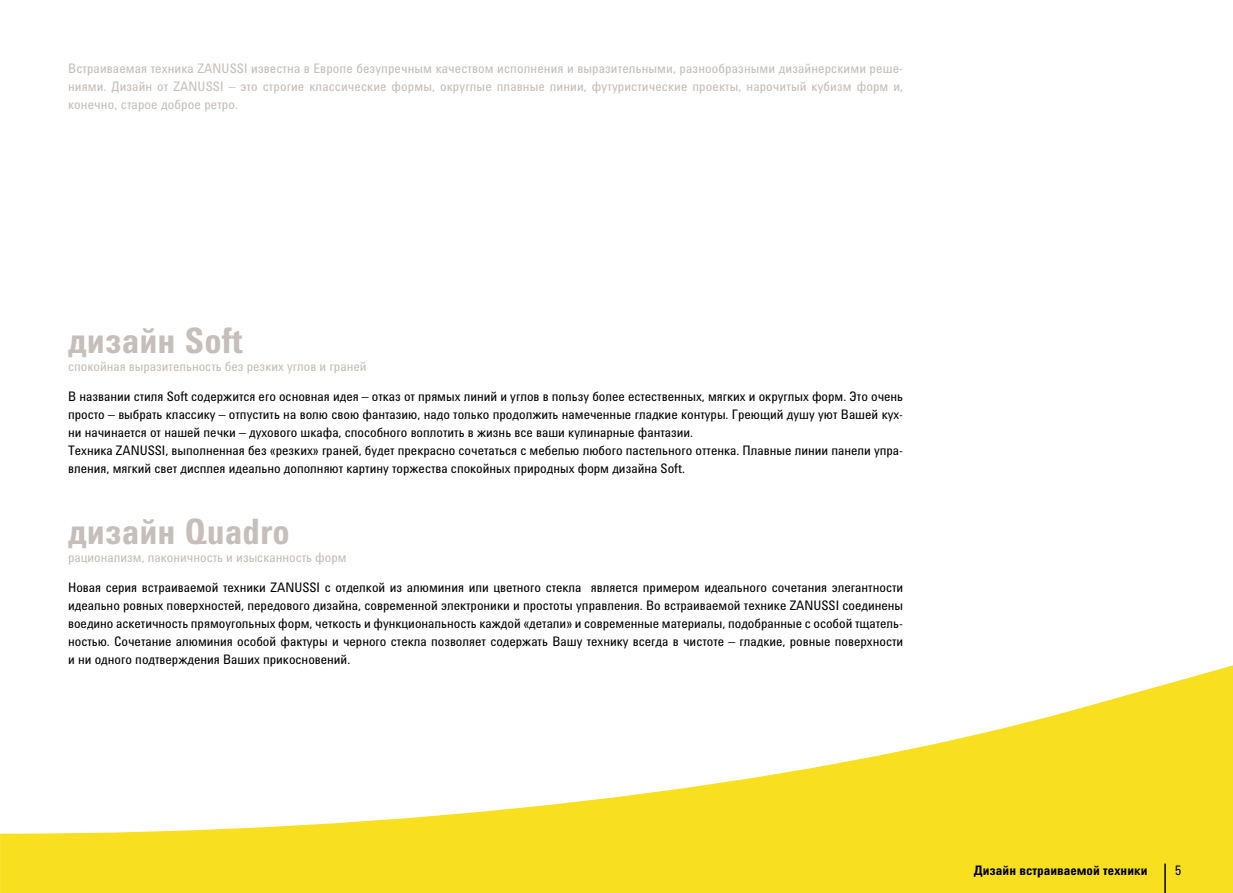
<style>
.page{position:relative;width:1233px;height:893px;background:#fff}
.page>*{position:absolute;margin:0;border:0;box-sizing:border-box;transform-origin:0 0}
.t1{font:700 condensed 36px "Utah Cyr";color:#c5beba}
.t2{font:condensed 13.5px/18px "Utah Cyr";color:#000}
.t3{font:condensed 13.5px/18px "Utah Cyr";color:#c5beba;text-align:justify}
.t4{font:700 condensed 13.5px "Utah Cyr";color:#000}
</style>
<div class="page">
<svg style="left:0;top:665px;width:1233px;height:227px"></svg>
<hr style="left:1164px;top:863px;width:2px;height:29px;background:#000">
<p class="t3" style="left:68px;top:61px;width:837px">Встраиваемая техника ZANUSSI известна в Европе безупречным качеством исполнения и выразительными, разнообразными дизайнерскими реше&shy;ниями. Дизайн от ZANUSSI – это строгие классические формы, округлые плавные линии, футуристические проекты, нарочитый кубизм форм и, конечно, старое доброе ретро.</p>
<h1 class="t1" style="left:68px;top:327px;width:176px">дизайн Soft</h1>
<p class="t3" style="left:68px;top:359px;width:300px">спокойная выразительность без резких углов и граней</p>
<p class="t2" style="left:68px;top:388px;width:837px">В названии стиля Soft содержится его основная идея – отказ от прямых линий и углов в пользу более естественных, мягких и округлых форм. Это очень просто – выбрать классику – отпустить на волю свою фантазию, надо только продолжить намеченные гладкие контуры. Греющий душу уют Вашей кух&shy;ни начинается от нашей печки – духового шкафа, способного воплотить в жизнь все ваши кулинарные фантазии.<br>Техника ZANUSSI, выполненная без «резких» граней, будет прекрасно сочетаться с мебелью любого пастельного оттенка. Плавные линии панели упра&shy;вления, мягкий свет дисплея идеально дополняют картину торжества спокойных природных форм дизайна Soft.</p>
<h1 class="t1" style="left:68px;top:518px;width:223px">дизайн Quadro</h1>
<p class="t3" style="left:68px;top:549px;width:280px">рационализм, лаконичность и изысканность форм</p>
<p class="t2" style="left:68px;top:579px;width:837px;text-align:justify">Новая серия встраиваемой техники ZANUSSI с отделкой из алюминия или цветного стекла является примером идеального сочетания элегантности идеально ровных поверхностей, передового дизайна, современной электроники и простоты управления. Во встраиваемой технике ZANUSSI соединены воедино аскетичность прямоугольных форм, четкость и функциональность каждой «детали» и современные материалы, подобранные с особой тщатель&shy;ностью. Сочетание алюминия особой фактуры и черного стекла позволяет содержать Вашу технику всегда в чистоте – гладкие, ровные поверхности и ни одного подтверждения Ваших прикосновений.</p>
<p class="t4" style="left:974px;top:865px;width:175px">Дизайн встраиваемой техники</p>
<p class="t2" style="left:1175px;top:862px;width:8px">5</p>
</div>
